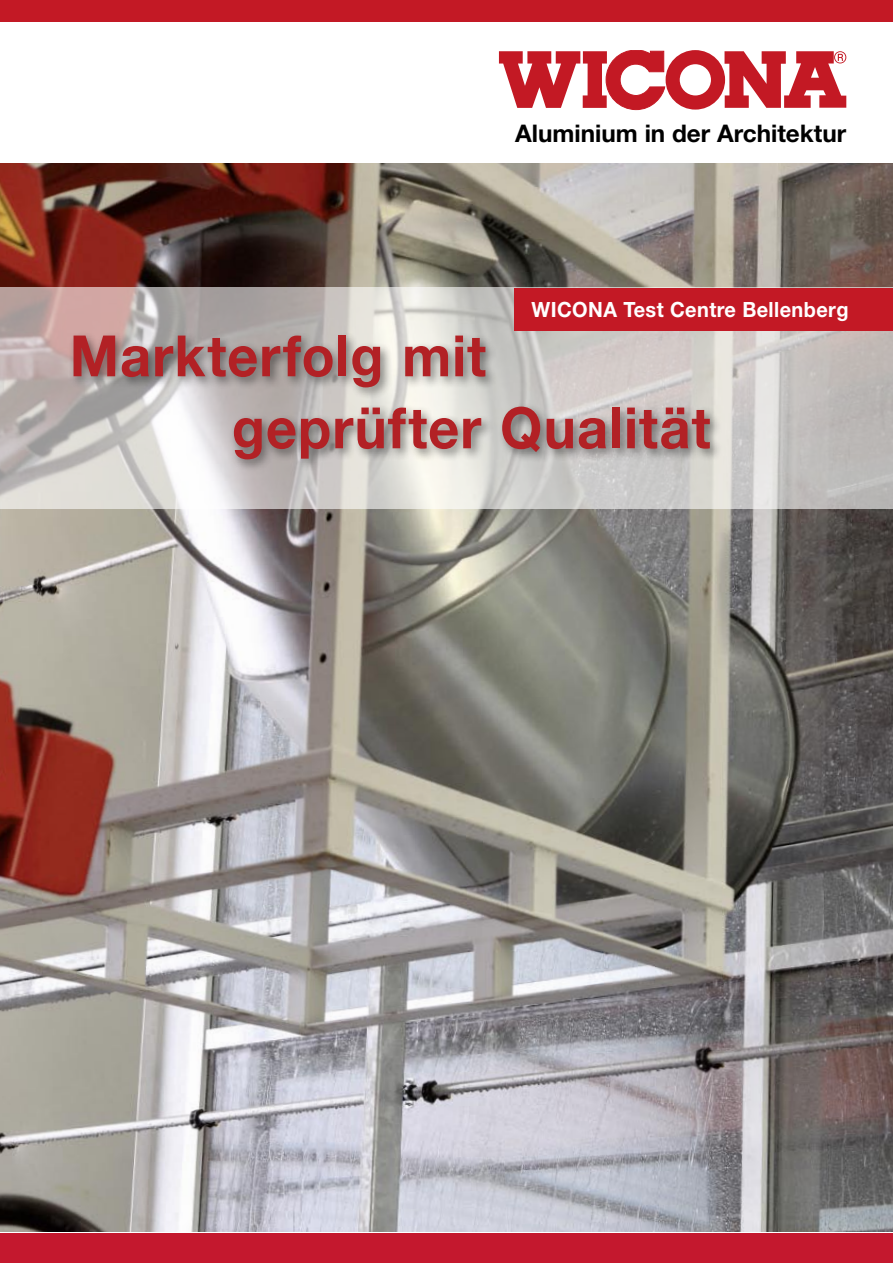
<style>
.page{position:relative;width:893px;height:1263px;background:#fff}
.page>*{position:absolute;margin:0;border:0;box-sizing:border-box;transform-origin:0 0}
.t1{font:700 57px/72px "Helvetica Neue";letter-spacing:.02em;color:#b22125;scale:.95 1}
.t2{font:700 24.3px "Helvetica Neue";color:#000}
.t3{font:700 21px "Helvetica Neue";letter-spacing:.02em;color:#fff;scale:.95 1}
</style>
<div class="page">
<img style="left:0;top:164px;width:893px;height:1067px">
<svg style="left:499px;top:50px;width:347px;height:61px"></svg>
<div style="left:0;top:0;width:893px;height:21px;background:#c31925"></div>
<svg style="left:0;top:288px;width:893px;height:221px;background:#c1b5b2"></svg>
<div style="left:0;top:1233px;width:893px;height:30px;background:#c4182e"></div>
<div style="left:69px;top:331px;width:824px;height:274px;background:#000;opacity:.48"></div>
<div style="left:514px;top:288px;width:379px;height:42px;background:#c31925"></div>
<p class="t2" style="left:515px;top:118px;width:332px">Aluminium in der Architektur</p>
<p class="t3" style="left:531px;top:297px;width:335px">WICONA Test Centre Bellenberg</p>
<p class="t1" style="left:232px;top:319px;width:505px;text-indent:-162px">Markterfolg mit geprüfter Qualität</p>
</div>
